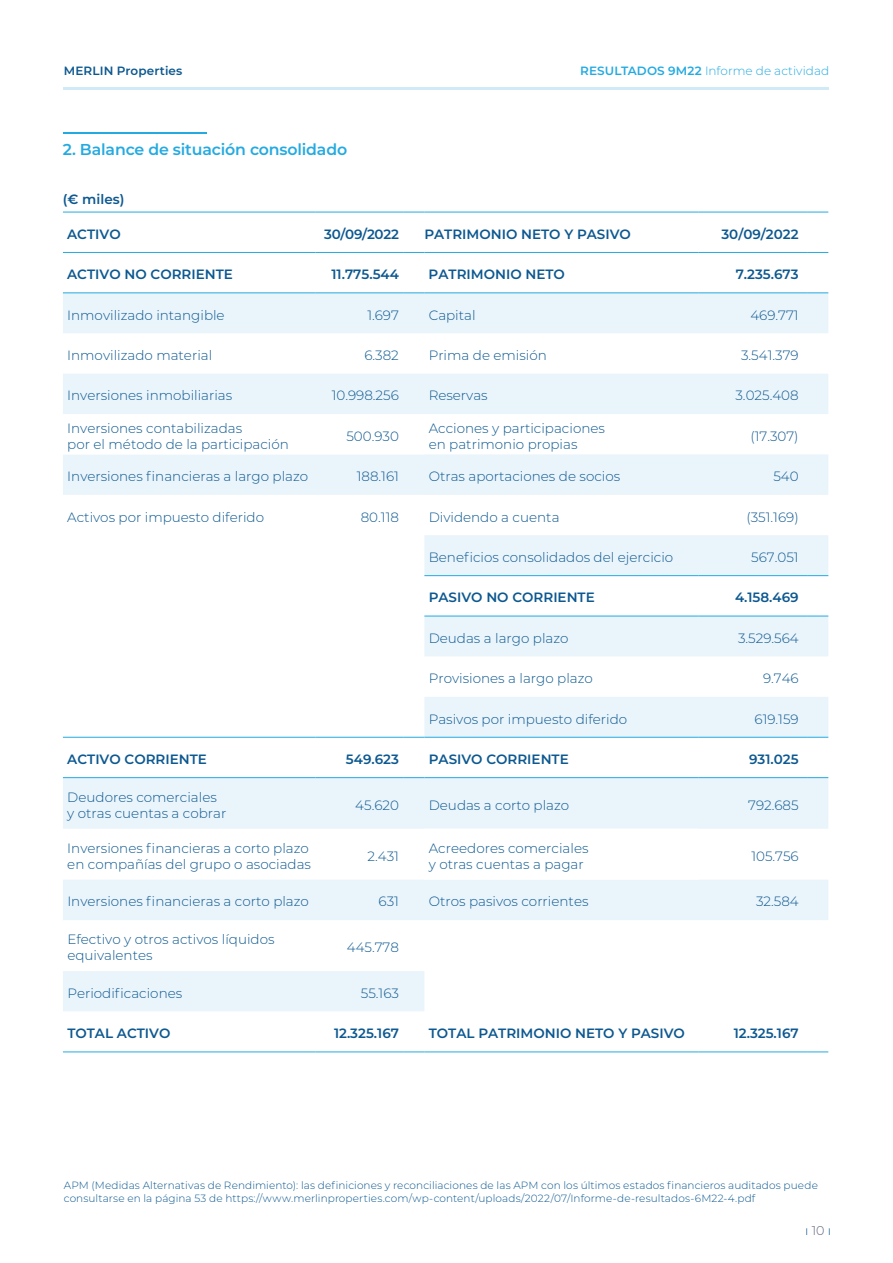
<style>
.page{position:relative;width:893px;height:1263px;background:#fff}
.page>*{position:absolute;margin:0;border:0;box-sizing:border-box;transform-origin:0 0}
.t1{font:600 15.75px "Montserrat";letter-spacing:-.01em;color:#24aae1}
.t2{font:300 13.5px/16.2px "Montserrat";color:#0c5890}
.t3{font:600 13.5px "Montserrat";color:#0c5890}
.t4{font:300 12.75px "Montserrat";color:#0c5890}
.t5{font:300 12px "Montserrat";letter-spacing:.005em;color:#24aae1}
.t6{font:600 12px "Montserrat";letter-spacing:.01em;color:#0c5890}
.t7{font:300 10.5px/12.6px "Montserrat";letter-spacing:.01em;color:#0c5890}
.s1{font-weight:600}
.s2{color:#5f6577}
</style>
<div class="page">
<hr style="left:64px;top:87px;width:765px;height:2px;background:#d1eaf8">
<hr style="left:63px;top:132px;width:143px;height:1px;background:#24aae1">
<svg style="left:63px;top:293px;width:765px;height:121px;fill:#eaf4fb"></svg>
<svg style="left:63px;top:454px;width:765px;height:557px"></svg>
<hr style="left:63px;top:292px;width:253px;height:1px;background:#24aae1">
<hr style="left:63px;top:777px;width:253px;height:1px;background:#24aae1">
<hr style="left:424px;top:292px;width:275px;height:1px;background:#24aae1">
<hr style="left:316px;top:777px;width:87px;height:1px;background:#24aae1">
<svg style="left:403px;top:777px;width:21px;height:1px"></svg>
<hr style="left:699px;top:777px;width:108px;height:1px;background:#24aae1">
<svg style="left:807px;top:777px;width:21px;height:1px"></svg>
<hr style="left:424px;top:575px;width:275px;height:1px;background:#24aae1">
<hr style="left:424px;top:616px;width:275px;height:1px;background:#24aae1">
<hr style="left:424px;top:737px;width:275px;height:1px;background:#24aae1">
<hr style="left:424px;top:777px;width:275px;height:1px;background:#24aae1">
<svg style="left:63px;top:212px;width:765px;height:41px"></svg>
<hr style="left:316px;top:292px;width:87px;height:1px;background:#24aae1">
<svg style="left:403px;top:292px;width:21px;height:1px"></svg>
<hr style="left:699px;top:292px;width:108px;height:1px;background:#24aae1">
<svg style="left:807px;top:292px;width:21px;height:1px"></svg>
<hr style="left:699px;top:575px;width:108px;height:1px;background:#24aae1">
<svg style="left:807px;top:575px;width:21px;height:1px"></svg>
<hr style="left:699px;top:616px;width:108px;height:1px;background:#24aae1">
<svg style="left:807px;top:616px;width:21px;height:1px"></svg>
<hr style="left:63px;top:737px;width:253px;height:1px;background:#24aae1">
<hr style="left:316px;top:737px;width:87px;height:1px;background:#24aae1">
<svg style="left:403px;top:737px;width:21px;height:1px"></svg>
<hr style="left:699px;top:737px;width:108px;height:1px;background:#24aae1">
<svg style="left:807px;top:737px;width:21px;height:1px"></svg>
<hr style="left:63px;top:1051px;width:253px;height:1px;background:#24aae1">
<hr style="left:316px;top:1051px;width:87px;height:1px;background:#24aae1">
<svg style="left:403px;top:1051px;width:21px;height:1px"></svg>
<hr style="left:424px;top:1051px;width:275px;height:1px;background:#24aae1">
<hr style="left:699px;top:1051px;width:108px;height:1px;background:#24aae1">
<svg style="left:807px;top:1051px;width:21px;height:1px"></svg>
<p class="t6" style="left:64px;top:63px;width:120px">MERLIN Properties</p>
<p class="t5" style="left:580px;top:63px;width:251px"><span class="s1">RESULTADOS 9M22</span> Informe de actividad</p>
<p class="t1" style="left:63px;top:138px;width:286px">2. Balance de situación consolidado</p>
<p class="t3" style="left:63px;top:189px;width:63px">(€ miles)</p>
<p class="t3" style="left:67px;top:224px;width:55px">ACTIVO</p>
<p class="t3" style="left:324px;top:224px;width:76px">30/09/2022</p>
<p class="t3" style="left:424px;top:224px;width:208px">PATRIMONIO NETO Y PASIVO</p>
<p class="t3" style="left:721px;top:224px;width:79px">30/09/2022</p>
<p class="t3" style="left:67px;top:265px;width:167px">ACTIVO NO CORRIENTE</p>
<p class="t3" style="left:331px;top:265px;width:69px">11.775.544</p>
<p class="t3" style="left:429px;top:265px;width:138px">PATRIMONIO NETO</p>
<p class="t3" style="left:736px;top:265px;width:64px">7.235.673</p>
<p class="t2" style="left:67px;top:306px;width:159px">Inmovilizado intangible</p>
<p class="t2" style="left:367px;top:306px;width:33px">1.697</p>
<p class="t2" style="left:429px;top:306px;width:48px">Capital</p>
<p class="t2" style="left:750px;top:306px;width:50px">469.771</p>
<p class="t2" style="left:67px;top:347px;width:147px">Inmovilizado material</p>
<p class="t2" style="left:364px;top:347px;width:36px">6.382</p>
<p class="t2" style="left:429px;top:347px;width:120px">Prima de emisión</p>
<p class="t2" style="left:741px;top:347px;width:59px">3.541.379</p>
<p class="t2" style="left:67px;top:387px;width:167px">Inversiones inmobiliarias</p>
<p class="t2" style="left:332px;top:387px;width:69px">10.998.256</p>
<p class="t2" style="left:429px;top:387px;width:61px">Reservas</p>
<p class="t2" style="left:735px;top:387px;width:65px">3.025.408</p>
<p class="t2" style="left:67px;top:419px;width:223px">Inversiones contabilizadas<br>por el método de la participación</p>
<p class="t2" style="left:346px;top:427px;width:54px">500.930</p>
<p class="t2" style="left:429px;top:419px;width:178px">Acciones y participaciones en patrimonio propias</p>
<p class="t2" style="left:750px;top:427px;width:50px">(17.307)</p>
<p class="t2" style="left:67px;top:468px;width:243px">Inversiones financieras a largo plazo</p>
<p class="t2" style="left:357px;top:468px;width:44px">188.161</p>
<p class="t2" style="left:429px;top:468px;width:193px">Otras aportaciones de socios</p>
<p class="t2" style="left:773px;top:468px;width:27px">540</p>
<p class="t2" style="left:67px;top:508px;width:198px">Activos por impuesto diferido</p>
<p class="t2" style="left:361px;top:508px;width:40px">80.118</p>
<p class="t2" style="left:429px;top:508px;width:132px">Dividendo a cuenta</p>
<p class="t2" style="left:746px;top:508px;width:54px">(351.169)</p>
<p class="t2" style="left:429px;top:549px;width:246px">Beneficios consolidados del ejercicio</p>
<p class="t2" style="left:751px;top:549px;width:49px">567.051</p>
<p class="t3" style="left:429px;top:588px;width:168px">PASIVO NO CORRIENTE</p>
<p class="t3" style="left:735px;top:588px;width:65px">4.158.469</p>
<p class="t2" style="left:429px;top:629px;width:141px">Deudas a largo plazo</p>
<p class="t2" style="left:738px;top:629px;width:62px">3.529.564</p>
<p class="t2" style="left:429px;top:670px;width:166px">Provisiones a largo plazo</p>
<p class="t2" style="left:763px;top:670px;width:37px">9.746</p>
<p class="t2" style="left:429px;top:710px;width:200px">Pasivos por impuesto diferido</p>
<p class="t2" style="left:754px;top:710px;width:46px">619.159</p>
<p class="t3" style="left:67px;top:749px;width:141px">ACTIVO CORRIENTE</p>
<p class="t3" style="left:346px;top:749px;width:54px">549.623</p>
<p class="t3" style="left:429px;top:749px;width:142px">PASIVO CORRIENTE</p>
<p class="t3" style="left:749px;top:749px;width:51px">931.025</p>
<p class="t2" style="left:67px;top:788px;width:161px">Deudores comerciales y otras cuentas a cobrar</p>
<p class="t2" style="left:355px;top:796px;width:45px">45.620</p>
<p class="t2" style="left:429px;top:796px;width:142px">Deudas a corto plazo</p>
<p class="t2" style="left:748px;top:796px;width:52px">792.685</p>
<p class="t2" style="left:67px;top:839px;width:245px">Inversiones financieras a corto plazo en compañías del grupo o asociadas</p>
<p class="t2" style="left:368px;top:847px;width:33px">2.431</p>
<p class="t2" style="left:429px;top:839px;width:161px">Acreedores comerciales y otras cuentas a pagar</p>
<p class="t2" style="left:751px;top:847px;width:49px">105.756</p>
<p class="t2" style="left:67px;top:893px;width:243px">Inversiones financieras a corto plazo</p>
<p class="t2" style="left:379px;top:893px;width:22px">631</p>
<p class="t2" style="left:429px;top:893px;width:161px">Otros pasivos corrientes</p>
<p class="t2" style="left:756px;top:893px;width:44px">32.584</p>
<p class="t2" style="left:67px;top:931px;width:209px">Efectivo y otros activos líquidos equivalentes</p>
<p class="t2" style="left:347px;top:939px;width:54px">445.778</p>
<p class="t2" style="left:67px;top:984px;width:116px">Periodificaciones</p>
<p class="t2" style="left:361px;top:984px;width:40px">55.163</p>
<p class="t3" style="left:67px;top:1024px;width:105px">TOTAL ACTIVO</p>
<p class="t3" style="left:334px;top:1024px;width:67px">12.325.167</p>
<p class="t3" style="left:429px;top:1024px;width:258px">TOTAL PATRIMONIO NETO Y PASIVO</p>
<p class="t3" style="left:734px;top:1024px;width:67px">12.325.167</p>
<p class="t7" style="left:64px;top:1179px;width:756px">APM (Medidas Alternativas de Rendimiento): las definiciones y reconciliaciones de las APM con los últimos estados financieros auditados puede consultarse en la página 53 de https://www.merlinproperties.com/wp-content/uploads/2022/07/Informe-de-resultados-6M22-4.pdf</p>
<p class="t4" style="left:805px;top:1222px;width:28px">ı <span class="s2">10</span> ı</p>
</div>
